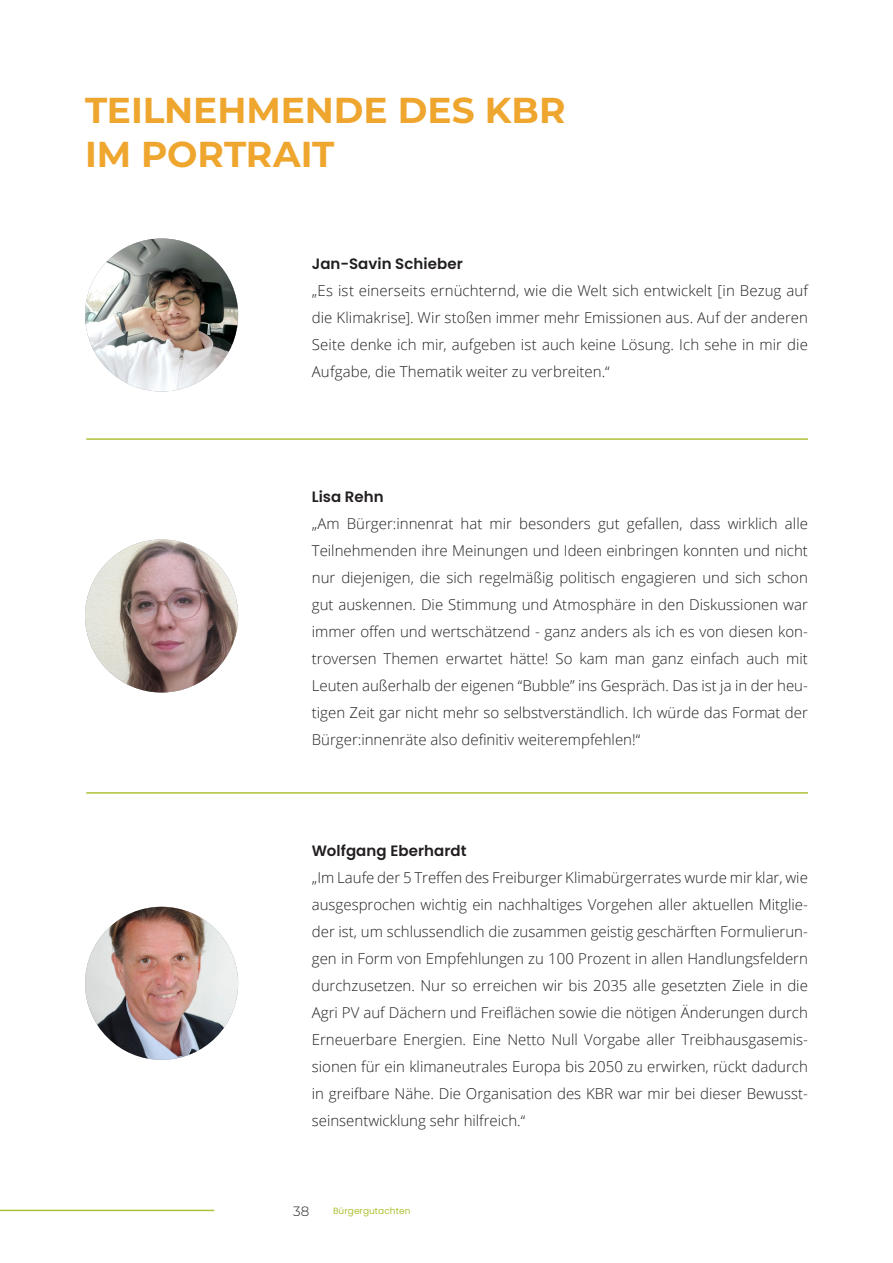
<style>
.page{position:relative;width:893px;height:1263px;background:#fff}
.page>*{position:absolute;margin:0;border:0;box-sizing:border-box;transform-origin:0 0}
._1__Überschrift___Na{font:700 36px/43.2px "Montserrat";letter-spacing:-.005em;color:#eea62f}
.body_text{font:300 15px/27px "Open Sans";color:#231f20;text-align:justify}
.Fließtext{font:300 15px/27px "Open Sans";letter-spacing:.005em;color:#231f20;text-align:justify}
._3__Überschrift_kein{font:600 15px "Poppins";letter-spacing:.005em;color:#231f20}
.t1{font:300 13.5px "Montserrat";color:#231f20}
.t2{font:9px "Poppins";letter-spacing:.005em;color:#afc135}
</style>
<div class="page">
<hr style="left:0;top:1210px;width:214px;height:1px;background:#afc135">
<hr style="left:86px;top:792px;width:722px;height:2px;background:#afc135">
<hr style="left:86px;top:438px;width:722px;height:2px;background:#afc135">
<img style="left:85px;top:238px;width:153px;height:154px;border-radius:77px">
<img style="left:85px;top:907px;width:153px;height:153px;border-radius:77px">
<img style="left:85px;top:539px;width:153px;height:153px;border-radius:77px">
<p class="_1__Überschrift___Na" style="left:85px;top:87px;width:482px">TEILNEHMENDE DES KBR<br>IM PORTRAIT</p>
<p class="_3__Überschrift_kein" style="left:312px;top:255px;width:153px">Jan-Savin Schieber</p>
<p class="Fließtext" style="left:312px;top:276px;width:498px">„Es ist einerseits ernüchternd, wie die Welt sich entwickelt [in Bezug auf die Klimakrise]. Wir stoßen immer mehr Emissionen aus. Auf der anderen Seite denke ich mir, aufgeben ist auch keine Lösung. Ich sehe in mir die Aufgabe, die Thematik weiter zu verbreiten.“</p>
<p class="_3__Überschrift_kein" style="left:312px;top:488px;width:73px">Lisa Rehn</p>
<p class="body_text" style="left:312px;top:510px;width:498px">„Am Bürger:innenrat hat mir besonders gut gefallen, dass wirklich alle Teilnehmenden ihre Meinungen und Ideen einbringen konnten und nicht nur diejenigen, die sich regelmäßig politisch engagieren und sich schon gut auskennen. Die Stimmung und Atmosphäre in den Diskussionen war immer offen und wertschätzend - ganz anders als ich es von diesen kon&shy;troversen Themen erwartet hätte! So kam man ganz einfach auch mit Leuten außerhalb der eigenen “Bubble” ins Gespräch. Das ist ja in der heu&shy;tigen Zeit gar nicht mehr so selbstverständlich. Ich würde das Format der Bürger:innenräte also definitiv weiterempfehlen!“</p>
<p class="_3__Überschrift_kein" style="left:312px;top:842px;width:156px">Wolfgang Eberhardt</p>
<p class="body_text" style="left:312px;top:864px;width:498px">„Im Laufe der 5 Treffen des Freiburger Klimabürgerrates wurde mir klar, wie ausgesprochen wichtig ein nachhaltiges Vorgehen aller aktuellen Mitglie&shy;der ist, um schlussendlich die zusammen geistig geschärften Formulierun&shy;gen in Form von Empfehlungen zu 100 Prozent in allen Handlungsfeldern durchzusetzen. Nur so erreichen wir bis 2035 alle gesetzten Ziele in die Agri PV auf Dächern und Freiflächen sowie die nötigen Änderungen durch Erneuerbare Energien. Eine Netto Null Vorgabe aller Treibhausgasemis&shy;sionen für ein klimaneutrales Europa bis 2050 zu erwirken, rückt dadurch in greifbare Nähe. Die Organisation des KBR war mir bei dieser Bewusst&shy;seinsentwicklung sehr hilfreich.“</p>
<p class="t1" style="left:293px;top:1202px;width:18px">38</p>
<p class="t2" style="left:333px;top:1206px;width:79px">Bürgergutachten</p>
</div>
